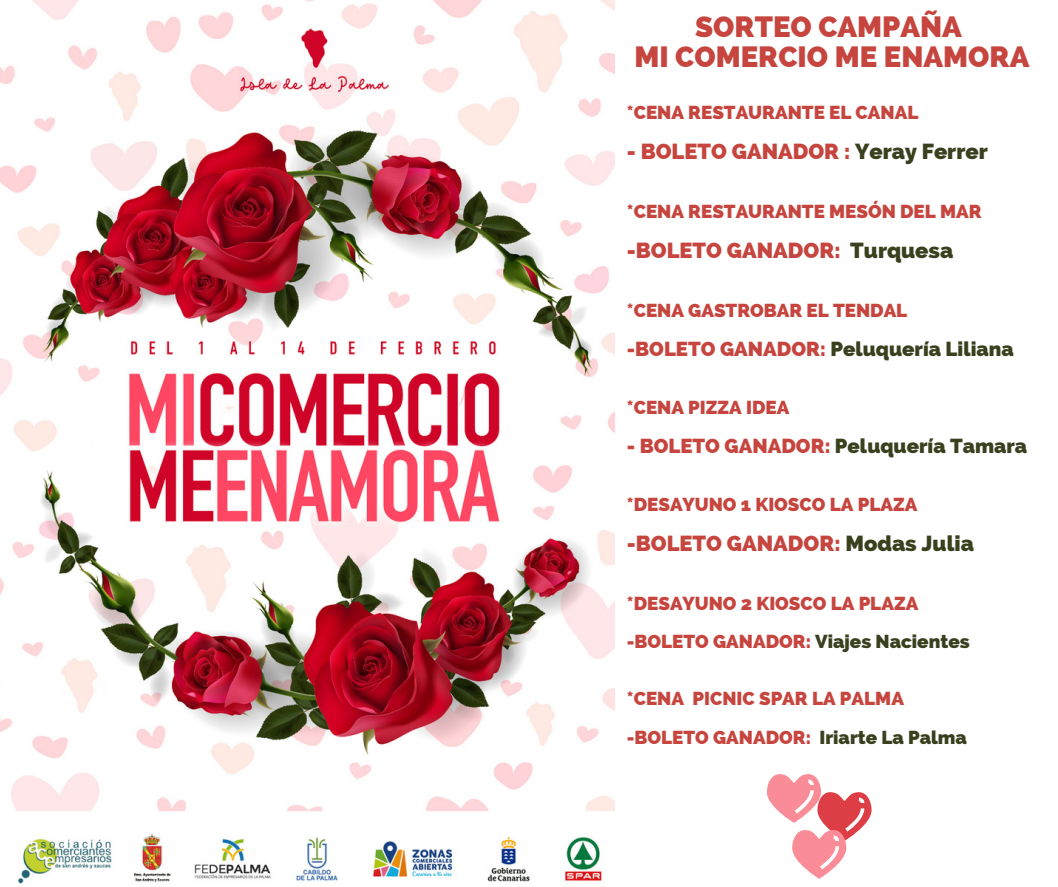
<style>
.page{position:relative;width:1058px;height:887px;background:#fff}
.page>*{position:absolute;margin:0;border:0;box-sizing:border-box;transform-origin:0 0}
.t1{font:800 29.25px "Raleway";color:#c6453e}
.t2{font:800 21.75px "Raleway";color:#c6453e}
.t3{font:800 20.25px "Raleway";color:#39401e}
.t4{font:800 18.75px "Raleway";color:#c6453e}
.s1{color:#39401e}
.s2{color:#c6453e}
</style>
<div class="page">
<svg style="left:767px;top:774px;width:104px;height:104px"></svg>
<img style="left:0;top:0;width:614px;height:884px">
<p class="t1" style="left:695px;top:9px;width:268px">SORTEO CAMPAÑA</p>
<p class="t1" style="left:634px;top:39px;width:396px">MI COMERCIO ME ENAMORA</p>
<p class="t4" style="left:627px;top:101px;width:293px">*CENA RESTAURANTE EL CANAL</p>
<p class="t2" style="left:627px;top:139px;width:362px">- BOLETO GANADOR : <span class="s1">Yeray Ferrer</span></p>
<p class="t4" style="left:627px;top:200px;width:356px">*CENA RESTAURANTE MESÓN DEL MAR</p>
<p class="t2" style="left:627px;top:238px;width:328px">-BOLETO GANADOR: <span class="s1">Turquesa</span></p>
<p class="t4" style="left:627px;top:299px;width:282px">*CENA GASTROBAR EL TENDAL</p>
<p class="t3" style="left:627px;top:337px;width:388px"><span class="s2">-BOLETO GANADOR:</span> Peluquería Liliana</p>
<p class="t4" style="left:627px;top:396px;width:164px">*CENA PIZZA IDEA</p>
<p class="t3" style="left:627px;top:434px;width:402px"><span class="s2">- BOLETO GANADOR:</span> Peluquería Tamara</p>
<p class="t4" style="left:627px;top:493px;width:292px">*DESAYUNO 1 KIOSCO LA PLAZA</p>
<p class="t2" style="left:627px;top:530px;width:348px">-BOLETO GANADOR: <span class="s1">Modas Julia</span></p>
<p class="t4" style="left:627px;top:592px;width:293px">*DESAYUNO 2 KIOSCO LA PLAZA</p>
<p class="t4" style="left:627px;top:630px;width:344px">-BOLETO GANADOR: <span class="s1">Viajes Nacientes</span></p>
<p class="t4" style="left:627px;top:687px;width:278px">*CENA PICNIC SPAR LA PALMA</p>
<p class="t4" style="left:627px;top:725px;width:342px">-BOLETO GANADOR: <span class="s1">Iriarte La Palma</span></p>
</div>
